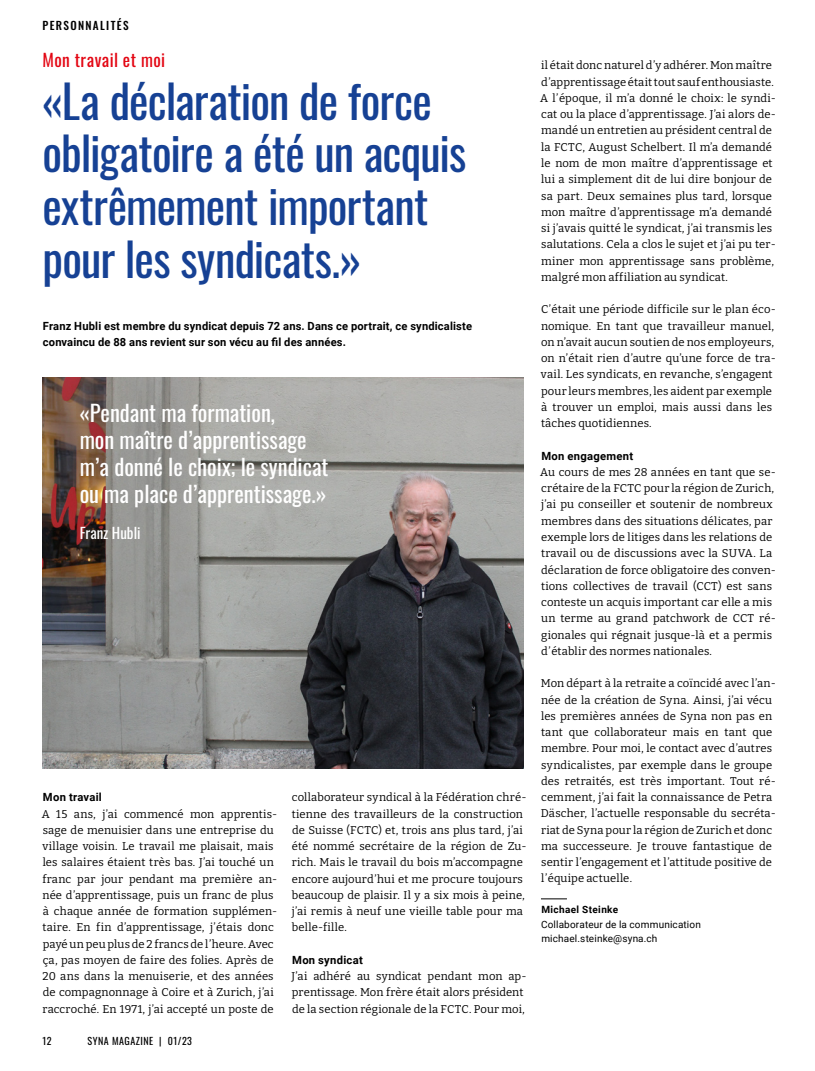
<style>
.page{position:relative;width:815px;height:1071px;background:#fff}
.page>*{position:absolute;margin:0;border:0;box-sizing:border-box;transform-origin:0 0}
.t1{font:46.25px/52.5px "Oswald";letter-spacing:-.02em;color:#164194}
.t2{font:22.5px/27px "Oswald";color:#fff}
.t3{font:17.5px "Oswald";letter-spacing:.025em;color:#e30613}
.t4{font:15px "Oswald";color:#fff}
.t5{font:11.25px/16.2px "Bitter";letter-spacing:.01em;color:#000}
.t6{font:700 11.25px/16.2px "Roboto";letter-spacing:.02em;color:#000}
.t7{font:500 11.25px "Oswald";letter-spacing:.12em;color:#000}
.t8{font:10px/14.4px "Roboto";letter-spacing:.015em;color:#000}
.t9{font:10px "Oswald";letter-spacing:.05em;color:#000}
.t10{font:700 10px "Roboto";letter-spacing:.035em;color:#000}
</style>
<div class="page">
<img style="left:43px;top:377px;width:480px;height:391px">
<svg style="left:541px;top:898px;width:26px;height:1px"></svg>
<p class="t7" style="left:43px;top:16px;width:88px">PERSONNALITÉS</p>
<h3 class="t3" style="left:43px;top:45px;width:124px">Mon travail et moi</h3>
<h1 class="t1" style="left:43px;top:70px;width:426px">«La déclaration de force obligatoire a été un acquis extrêmement important pour les syndicats.»</h1>
<p class="t6" style="left:43px;top:317px;width:431px">Franz Hubli est membre du syndicat depuis 72 ans. Dans ce portrait, ce syndicaliste convaincu de 88 ans revient sur son vécu au fil des années.</p>
<h2 class="t2" style="left:80px;top:396px;width:250px">«Pendant ma formation,<br>mon maître d’apprentissage m’a donné le choix; le syndicat ou ma place d’apprentissage.»</h2>
<h3 class="t4" style="left:80px;top:519px;width:62px">Franz Hubli</h3>
<p class="t6" style="left:43px;top:788px;width:60px">Mon travail</p>
<p class="t5" style="left:42px;top:805px;width:237px">A 15 ans, j’ai commencé mon apprentis&shy;sage de menuisier dans une entreprise du village voisin. Le travail me plaisait, mais les salaires étaient très bas. J’ai touché un franc par jour pendant ma première an&shy;née d’apprentissage, puis un franc de plus à chaque année de formation supplémen&shy;taire. En fin d’apprentissage, j’étais donc payé un peu plus de 2 francs de l’heure. Avec ça, pas moyen de faire des folies. Après de 20 ans dans la menuiserie, et des années de compagnonnage à Coire et à Zurich, j’ai raccroché. En 1971, j’ai accepté un poste de</p>
<p class="t9" style="left:43px;top:1031px;width:11px">12</p>
<p class="t9" style="left:88px;top:1031px;width:106px">SYNA MAGAZINE | 01/23</p>
<p class="t5" style="left:292px;top:788px;width:236px">collaborateur syndical à la Fédération chré&shy;tienne des travailleurs de la construction de Suisse (FCTC) et, trois ans plus tard, j’ai été nommé secrétaire de la région de Zu&shy;rich. Mais le travail du bois m’accompagne encore aujourd’hui et me procure toujours beaucoup de plaisir. Il y a six mois à peine, j’ai remis à neuf une vieille table pour ma belle-fille.</p>
<p class="t6" style="left:292px;top:951px;width:72px">Mon syndicat</p>
<p class="t5" style="left:292px;top:967px;width:237px">J’ai adhéré au syndicat pendant mon ap&shy;prentissage. Mon frère était alors président de la section régionale de la FCTC. Pour moi,</p>
<p class="t5" style="left:540px;top:57px;width:237px">il était donc naturel d’y adhérer. Mon maître d’apprentissage était tout sauf enthousiaste.<br>A l’époque, il m’a donné le choix: le syndi&shy;cat ou la place d’apprentissage. J’ai alors de&shy;mandé un entretien au président central de la FCTC, August Schelbert. Il m’a demandé le nom de mon maître d’apprentissage et lui a simplement dit de lui dire bonjour de sa part. Deux semaines plus tard, lorsque mon maître d’apprentissage m’a demandé si j’avais quitté le syndicat, j’ai transmis les salutations. Cela a clos le sujet et j’ai pu ter&shy;miner mon apprentissage sans problème, malgré mon affiliation au syndicat.</p>
<p class="t5" style="left:541px;top:301px;width:236px">C’était une période difficile sur le plan éco&shy;nomique. En tant que travailleur manuel, on n’avait aucun soutien de nos employeurs, on n’était rien d’autre qu’une force de tra&shy;vail. Les syndicats, en revanche, s’engagent pour leurs membres, les aident par exemple à trouver un emploi, mais aussi dans les tâches quotidiennes.</p>
<p class="t6" style="left:541px;top:447px;width:93px">Mon engagement</p>
<p class="t5" style="left:540px;top:463px;width:237px">Au cours de mes 28 années en tant que se&shy;crétaire de la FCTC pour la région de Zurich, j’ai pu conseiller et soutenir de nombreux membres dans des situations délicates, par exemple lors de litiges dans les relations de travail ou de discussions avec la SUVA. La déclaration de force obligatoire des conven&shy;tions collectives de travail (CCT) est sans conteste un acquis important car elle a mis un terme au grand patchwork de CCT ré&shy;gionales qui régnait jusque-là et a permis d’établir des normes nationales.</p>
<p class="t5" style="left:541px;top:674px;width:237px">Mon départ à la retraite a coïncidé avec l’an&shy;née de la création de Syna. Ainsi, j’ai vécu les premières années de Syna non pas en tant que collaborateur mais en tant que membre. Pour moi, le contact avec d’autres syndicalistes, par exemple dans le groupe des retraités, est très important. Tout ré&shy;cemment, j’ai fait la connaissance de Petra Däscher, l’actuelle responsable du secréta&shy;riat de Syna pour la région de Zurich et donc ma successeure. Je trouve fantastique de sentir l’engagement et l’attitude positive de l’équipe actuelle.</p>
<p class="t10" style="left:541px;top:902px;width:78px">Michael Steinke</p>
<p class="t8" style="left:541px;top:916px;width:161px">Collaborateur de la communication michael.steinke@syna.ch</p>
</div>
